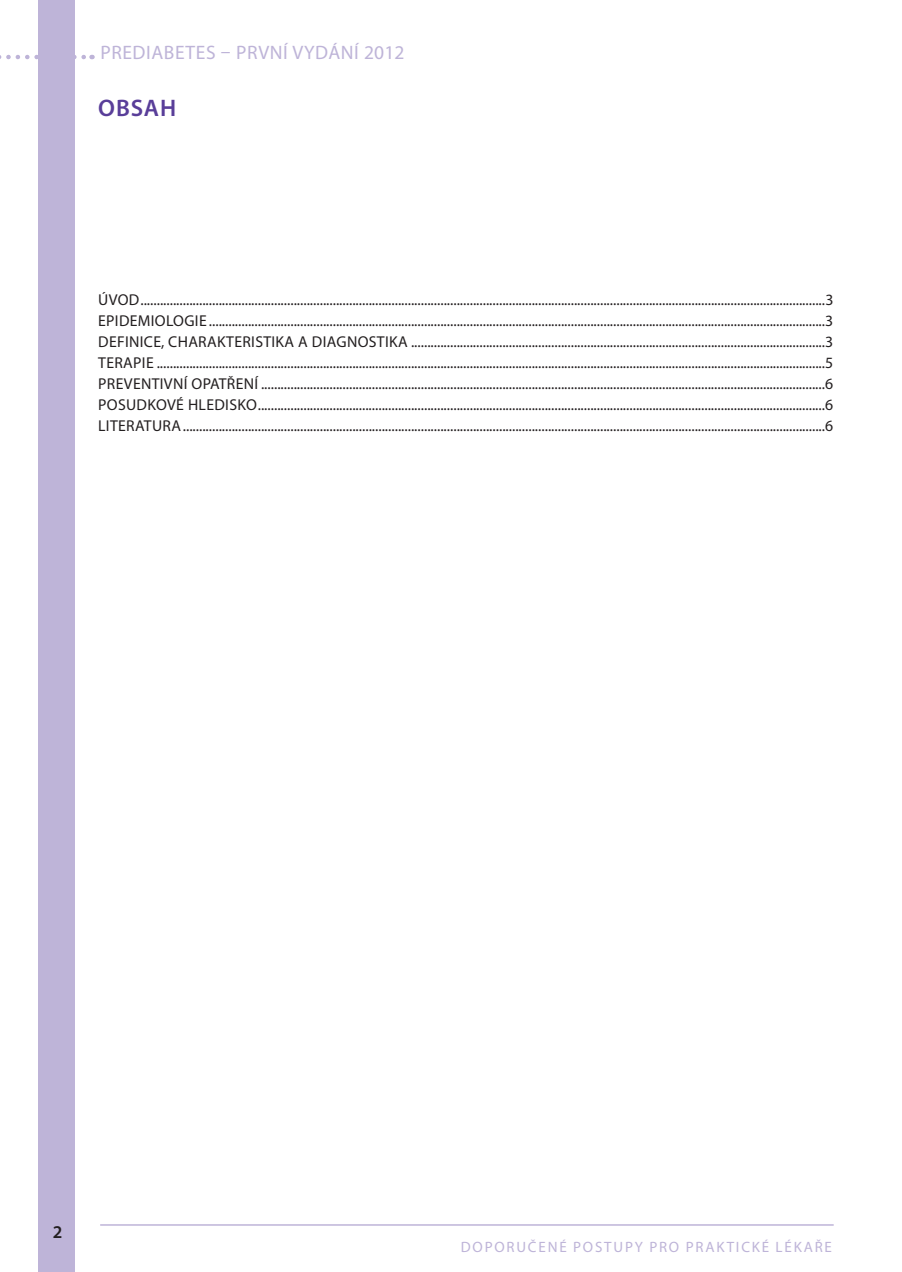
<style>
.page{position:relative;width:902px;height:1272px;background:#fff}
.page>*{position:absolute;margin:0;border:0;box-sizing:border-box;transform-origin:0 0}
.t1{font:600 24px "Myriad Pro";letter-spacing:.035em;color:#593e99}
.t2{font:19.5px "Myriad Pro";letter-spacing:.03em;color:#beb4d8}
.t3{font:600 18px "Myriad Pro";color:#231f20}
.t4{font:15.75px/21px "Myriad Pro";letter-spacing:.02em;color:#231f20;text-align:justify}
.t5{font:15px "Myriad Pro";letter-spacing:.12em;color:#beb4d8}
</style>
<div class="page">
<hr style="left:100px;top:1224px;width:734px;height:2px;background:#beb4d8">
<svg style="left:0;top:55px;width:93px;height:4px"></svg>
<div style="left:39px;top:0;width:36px;height:1272px;background:#beb4d8"></div>
<p class="t2" style="left:100px;top:45px;width:306px">PREDIABETES – PRVNÍ VYDÁNÍ 2012</p>
<h1 class="t1" style="left:98px;top:99px;width:79px">OBSAH</h1>
<p class="t4" style="left:98px;top:291px;width:737px">ÚVOD ..................................................................................................................................................................................................................3<br>EPIDEMIOLOGIE .............................................................................................................................................................................................3<br>DEFINICE, CHARAKTERISTIKA A DIAGNOSTIKA ...............................................................................................................................3<br>TERAPIE .............................................................................................................................................................................................................5<br>PREVENTIVNÍ OPATŘENÍ .............................................................................................................................................................................6<br>POSUDKOVÉ HLEDISKO ..............................................................................................................................................................................6<br>LITERATURA .....................................................................................................................................................................................................6</p>
<p class="t3" style="left:53px;top:1225px;width:11px">2</p>
<p class="t5" style="left:461px;top:1241px;width:373px">DOPORUČENÉ POSTUPY PRO PRAKTICKÉ LÉKAŘE</p>
</div>
